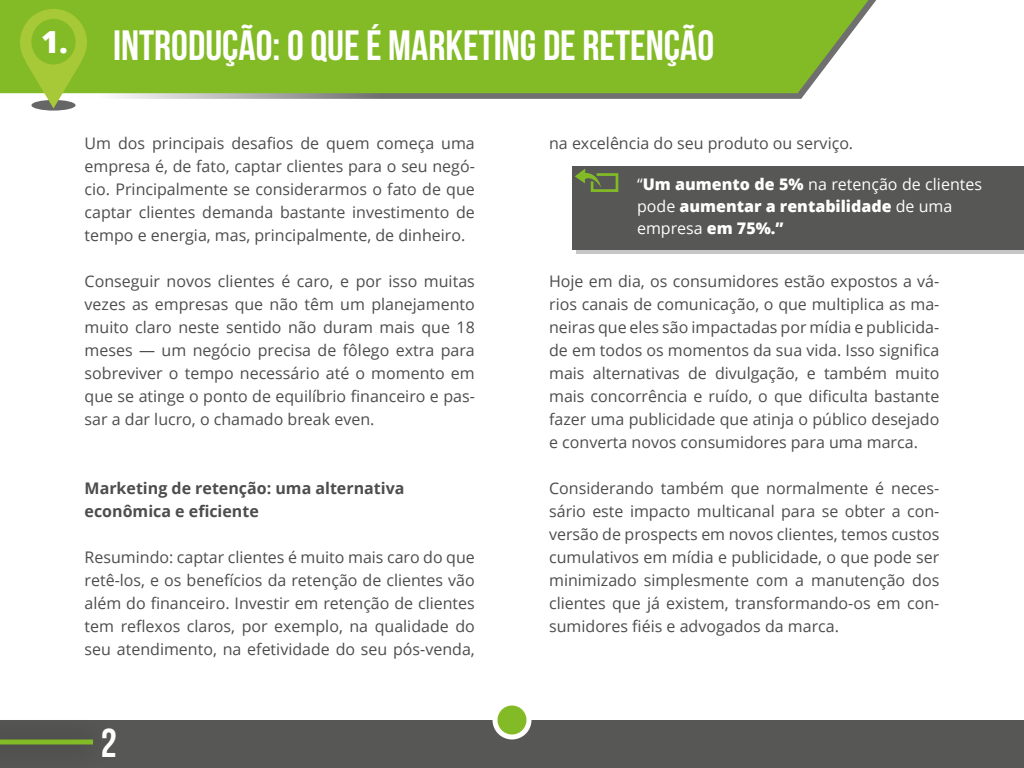
<style>
.page{position:relative;width:1024px;height:768px;background:#fff}
.page>*{position:absolute;margin:0;border:0;box-sizing:border-box;transform-origin:0 0}
.t1{font:42.4px "Bebas Neue";color:#fff}
.t2{font:40.5px "Bebas Neue";color:#fff}
.t3{font:800 30.4px "Open Sans";color:#fff}
.t4{font:16px/23px "Open Sans";color:#4d4d4d;text-align:justify}
.t5{font:800 16px/22px "Open Sans";color:#fff}
.t6{font:700 16px/23px "Open Sans";color:#4d4d4d}
.s1{font-weight:400}
</style>
<div class="page">
<svg style="left:0;top:0;width:876px;height:99px"></svg>
<div style="left:0;top:0;width:869px;height:93px;background:#83bb26"></div>
<div style="left:0;top:720px;width:1024px;height:48px;background:#575756"></div>
<svg style="left:495px;top:703px;width:34px;height:34px"></svg>
<div style="left:492px;top:700px;width:40px;height:40px;border:5px solid #fff;border-radius:50%"></div>
<div style="left:0;top:716px;width:114px;height:52px;background:#000;opacity:.51"></div>
<hr style="left:0;top:740px;width:93px;height:4px;background:#83bb26">
<svg style="left:31px;top:100px;width:45px;height:11px"></svg>
<svg style="left:20px;top:9px;width:67px;height:99px;background:#a3c54c"></svg>
<div style="left:31px;top:19px;width:45px;height:46px;background:#83bb26;border-radius:50%"></div>
<div style="left:577px;top:170px;width:447px;height:84px;background:#c6c6c6"></div>
<div style="left:573px;top:166px;width:451px;height:84px;background:#575756"></div>
<svg style="left:575px;top:169px;width:44px;height:23px"></svg>
<h3 class="t3" style="left:41px;top:19px;width:28px">1.</h3>
<h1 class="t1" style="left:113px;top:22px;width:603px">INTRODUÇÃO: O QUE É MARKETING DE RETENÇÃO</h1>
<p class="t4" style="left:85px;top:131px;width:392px">Um dos principais desafios de quem começa uma empresa é, de fato, captar clientes para o seu negó&shy;cio. Principalmente se considerarmos o fato de que captar clientes demanda bastante investimento de tempo e energia, mas, principalmente, de dinheiro.</p>
<p class="t4" style="left:85px;top:269px;width:392px">Conseguir novos clientes é caro, e por isso muitas vezes as empresas que não têm um planejamento muito claro neste sentido não duram mais que 18 meses — um negócio precisa de fôlego extra para sobreviver o tempo necessário até o momento em que se atinge o ponto de equilíbrio financeiro e pas&shy;sar a dar lucro, o chamado break even.</p>
<p class="t6" style="left:85px;top:476px;width:321px">Marketing de retenção: uma alternativa econômica e eficiente</p>
<p class="t4" style="left:85px;top:545px;width:392px">Resumindo: captar clientes é muito mais caro do que retê-los, e os benefícios da retenção de clientes vão além do financeiro. Investir em retenção de clientes tem reflexos claros, por exemplo, na qualidade do seu atendimento, na efetividade do seu pós-venda,</p>
<h2 class="t2" style="left:101px;top:721px;width:18px">2</h2>
<p class="t4" style="left:549px;top:131px;width:306px">na excelência do seu produto ou serviço.</p>
<p class="t5" style="left:637px;top:172px;width:347px"><span class="s1">“</span>Um aumento de 5% <span class="s1">na retenção de clientes pode</span> aumentar a rentabilidade <span class="s1">de uma empresa</span> em 75%.”</p>
<p class="t4" style="left:549px;top:269px;width:392px">Hoje em dia, os consumidores estão expostos a vá&shy;rios canais de comunicação, o que multiplica as ma&shy;neiras que eles são impactadas por mídia e publicida&shy;de em todos os momentos da sua vida. Isso significa mais alternativas de divulgação, e também muito mais concorrência e ruído, o que dificulta bastante fazer uma publicidade que atinja o público desejado e converta novos consumidores para uma marca.</p>
<p class="t4" style="left:549px;top:476px;width:392px">Considerando também que normalmente é neces&shy;sário este impacto multicanal para se obter a con&shy;versão de prospects em novos clientes, temos custos cumulativos em mídia e publicidade, o que pode ser minimizado simplesmente com a manutenção dos clientes que já existem, transformando-os em con&shy;sumidores fiéis e advogados da marca.</p>
</div>
